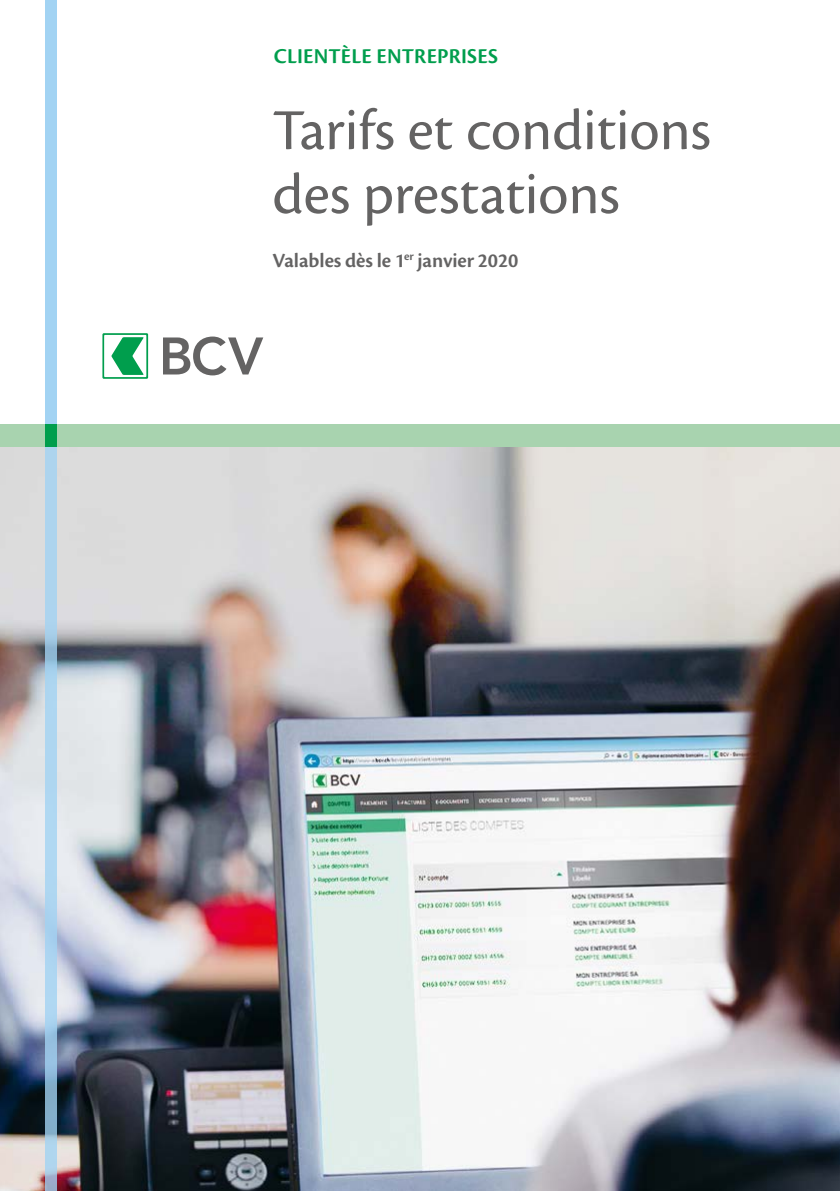
<style>
.page{position:relative;width:840px;height:1191px;background:#fff}
.page>*{position:absolute;margin:0;border:0;box-sizing:border-box;transform-origin:0 0}
.t1{font:60px/64px "Cronos Pro";color:#646363}
.t2{font:600 22px "Cronos Pro";letter-spacing:.01em;color:#009e4d}
.t3{font:600 21px "Cronos Pro";letter-spacing:-.005em;color:#646363}
</style>
<div class="page">
<img style="left:0;top:446px;width:839px;height:745px">
<div style="left:0;top:424px;width:839px;height:22px;background:#a8d3af"></div>
<svg style="left:163px;top:336px;width:100px;height:39px"></svg>
<svg style="left:102px;top:333px;width:46px;height:45px"></svg>
<div style="left:104px;top:335px;width:42px;height:42px;background:#fff"></div>
<svg style="left:111px;top:337px;width:33px;height:38px"></svg>
<svg style="left:45px;top:446px;width:12px;height:745px;fill:#add4ee"></svg>
<div style="left:45px;top:0;width:12px;height:424px;background:#a2d3f3"></div>
<div style="left:45px;top:424px;width:12px;height:22px;background:#009e4d"></div>
<p class="t2" style="left:274px;top:43px;width:226px">CLIENTÈLE ENTREPRISES</p>
<p class="t1" style="left:272px;top:98px;width:439px">Tarifs et conditions des prestations</p>
<p class="t3" style="left:272px;top:248px;width:247px">Valables dès le 1<sup>er</sup> janvier 2020</p>
</div>
